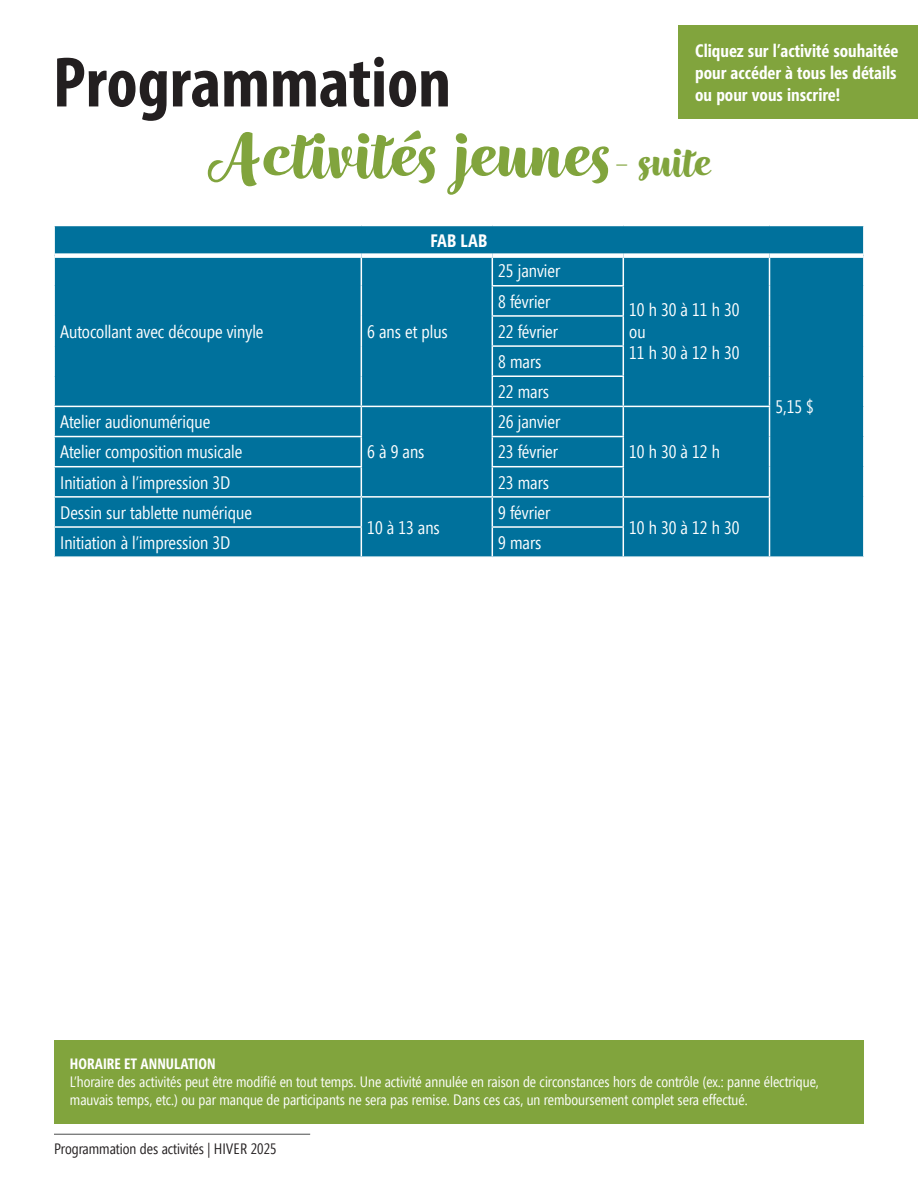
<style>
.page{position:relative;width:918px;height:1188px;background:#fff}
.page>*{position:absolute;margin:0;border:0;box-sizing:border-box;transform-origin:0 0}
.t1{font:700 72px "Wreath";color:#81a43d}
.t2{font:72px "Myriad Variable Concept";color:#231f20}
.t3{font:18px "Segoe Condensed";color:#fff}
.t4{font:700 18px/21.6px "Segoe Condensed";color:#fff}
.t5{font:15px/18px "Segoe Condensed";color:#fff}
.t6{font:15px "Segoe Condensed";color:#231f20}
.t7{font:700 15px "Segoe Condensed";color:#fff}
.s1{font-size:45px}
</style>
<div class="page">
<hr style="left:54px;top:1134px;width:256px;height:1px;background:#4b4c4d">
<div style="left:679px;top:26px;width:239px;height:93px;background:#81a43d"></div>
<div style="left:54px;top:1040px;width:810px;height:83px;background:#81a43d"></div>
<div style="left:55px;top:226px;width:808px;height:330px;background:#00719c"></div>
<hr style="left:53px;top:406px;width:308px;height:1px;background:#fff">
<hr style="left:53px;top:436px;width:309px;height:1px;background:#fff">
<hr style="left:53px;top:466px;width:309px;height:1px;background:#fff">
<hr style="left:53px;top:496px;width:308px;height:2px;background:#fff">
<hr style="left:53px;top:526px;width:309px;height:2px;background:#fff">
<svg style="left:361px;top:258px;width:1px;height:28px"></svg>
<svg style="left:769px;top:258px;width:1px;height:28px"></svg>
<hr style="left:361px;top:286px;width:1px;height:30px;background:#fff">
<hr style="left:492px;top:285px;width:132px;height:2px;background:#fff">
<hr style="left:769px;top:286px;width:1px;height:30px;background:#fff">
<hr style="left:361px;top:316px;width:1px;height:30px;background:#fff">
<hr style="left:492px;top:315px;width:132px;height:2px;background:#fff">
<hr style="left:769px;top:316px;width:1px;height:30px;background:#fff">
<hr style="left:361px;top:346px;width:1px;height:30px;background:#fff">
<hr style="left:492px;top:345px;width:132px;height:2px;background:#fff">
<hr style="left:769px;top:346px;width:1px;height:30px;background:#fff">
<hr style="left:361px;top:376px;width:1px;height:30px;background:#fff">
<hr style="left:492px;top:375px;width:132px;height:2px;background:#fff">
<hr style="left:769px;top:376px;width:1px;height:30px;background:#fff">
<hr style="left:361px;top:406px;width:131px;height:1px;background:#fff">
<hr style="left:492px;top:406px;width:131px;height:1px;background:#fff">
<hr style="left:623px;top:406px;width:147px;height:1px;background:#fff">
<hr style="left:769px;top:407px;width:1px;height:30px;background:#fff">
<hr style="left:492px;top:436px;width:132px;height:1px;background:#fff">
<hr style="left:769px;top:437px;width:1px;height:30px;background:#fff">
<hr style="left:492px;top:466px;width:132px;height:1px;background:#fff">
<hr style="left:361px;top:496px;width:131px;height:2px;background:#fff">
<hr style="left:492px;top:496px;width:131px;height:2px;background:#fff">
<hr style="left:623px;top:496px;width:147px;height:2px;background:#fff">
<svg style="left:361px;top:407px;width:1px;height:149px"></svg>
<hr style="left:492px;top:526px;width:132px;height:2px;background:#fff">
<svg style="left:492px;top:258px;width:1px;height:298px"></svg>
<svg style="left:623px;top:258px;width:1px;height:298px"></svg>
<svg style="left:769px;top:467px;width:1px;height:89px"></svg>
<div style="left:55px;top:253px;width:306px;height:5px;background:#fff"></div>
<div style="left:361px;top:253px;width:131px;height:5px;background:#fff"></div>
<div style="left:492px;top:253px;width:131px;height:5px;background:#fff"></div>
<div style="left:623px;top:253px;width:147px;height:5px;background:#fff"></div>
<div style="left:770px;top:253px;width:93px;height:5px;background:#fff"></div>
<div style="left:52px;top:223px;width:814px;height:336px;border:2px solid #fff"></div>
<p class="t4" style="left:695px;top:40px;width:205px">Cliquez sur l’activité souhaitée pour accéder à tous les détails</p>
<p class="t2" style="left:53px;top:40px;width:400px">Programmation</p>
<p class="t4" style="left:695px;top:84px;width:147px">ou pour vous inscrire!</p>
<p class="t1" style="left:207px;top:111px;width:506px">Activités jeunes<span class="s1">- suite</span></p>
<p class="t4" style="left:431px;top:230px;width:58px">FAB LAB</p>
<p class="t3" style="left:60px;top:320px;width:205px">Autocollant avec découpe vinyle</p>
<p class="t3" style="left:367px;top:320px;width:82px">6 ans et plus</p>
<p class="t3" style="left:60px;top:411px;width:152px">Atelier audionumérique</p>
<p class="t3" style="left:498px;top:260px;width:63px">25 janvier</p>
<p class="t3" style="left:498px;top:290px;width:54px">8 février</p>
<p class="t3" style="left:498px;top:320px;width:61px">22 février</p>
<p class="t3" style="left:498px;top:350px;width:45px">8 mars</p>
<p class="t3" style="left:498px;top:381px;width:52px">22 mars</p>
<p class="t3" style="left:498px;top:411px;width:63px">26 janvier</p>
<p class="t3" style="left:629px;top:299px;width:112px">10 h 30 à 11 h 30</p>
<p class="t3" style="left:629px;top:320px;width:18px">ou</p>
<p class="t3" style="left:629px;top:342px;width:112px">11 h 30 à 12 h 30</p>
<p class="t3" style="left:60px;top:441px;width:184px">Atelier composition musicale</p>
<p class="t3" style="left:498px;top:441px;width:61px">23 février</p>
<p class="t3" style="left:629px;top:441px;width:92px">10 h 30 à 12 h</p>
<p class="t3" style="left:60px;top:471px;width:172px">Initiation à l’impression 3D</p>
<p class="t3" style="left:498px;top:471px;width:52px">23 mars</p>
<p class="t3" style="left:60px;top:501px;width:193px">Dessin sur tablette numérique</p>
<p class="t3" style="left:367px;top:516px;width:74px">10 à 13 ans</p>
<p class="t3" style="left:367px;top:441px;width:59px">6 à 9 ans</p>
<p class="t3" style="left:498px;top:501px;width:54px">9 février</p>
<p class="t3" style="left:629px;top:516px;width:112px">10 h 30 à 12 h 30</p>
<p class="t3" style="left:60px;top:531px;width:172px">Initiation à l’impression 3D</p>
<p class="t3" style="left:498px;top:531px;width:45px">9 mars</p>
<p class="t3" style="left:776px;top:396px;width:40px">5,15 $</p>
<p class="t7" style="left:70px;top:1055px;width:147px">HORAIRE ET ANNULATION</p>
<p class="t5" style="left:70px;top:1073px;width:750px">L’horaire des activités peut être modifié en tout temps. Une activité annulée en raison de circonstances hors de contrôle (ex.: panne électrique, mauvais temps, etc.) ou par manque de participants ne sera pas remise. Dans ces cas, un remboursement complet sera effectué.</p>
<p class="t6" style="left:54px;top:1139px;width:224px">Programmation des activités | HIVER 2025</p>
</div>
